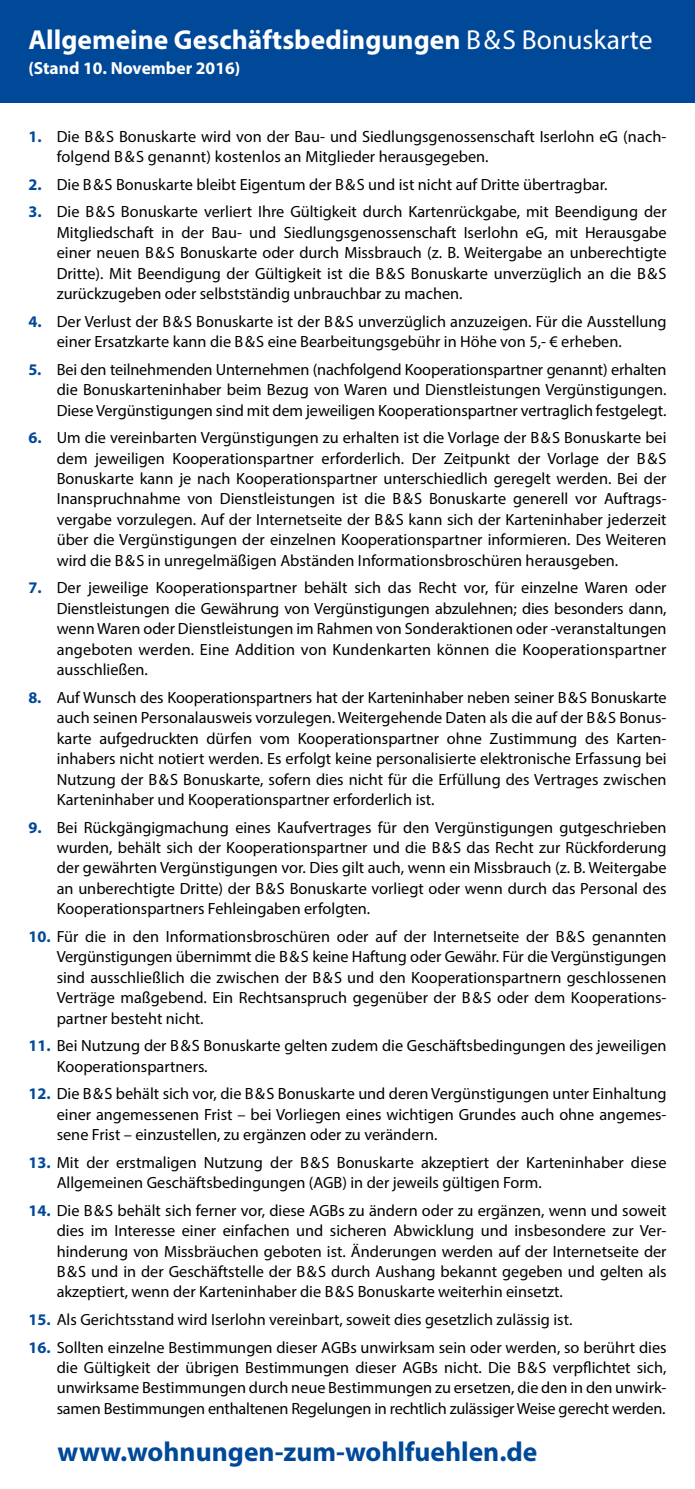
<style>
.page{position:relative;width:695px;height:1489px;background:#fff}
.page>*{position:absolute;margin:0;border:0;box-sizing:border-box;transform-origin:0 0}
.t1{font:700 27.5px "Myriad Pro";color:#fff}
.t2{font:700 27.5px "Myriad Pro";color:#004999}
.t3{font:700 17.5px "Myriad Pro";color:#fff}
.t4{font:16.25px/20.5px "Myriad Pro";color:#000;text-align:justify}
.s1{font-weight:400}
.s2{font-weight:700;color:#004999}
</style>
<div class="page">
<div style="left:0;top:0;width:694px;height:102px;background:#004999"></div>
<h1 class="t1" style="left:28px;top:22px;width:625px">Allgemeine Geschäftsbedingungen <span class="s1">B&amp;S Bonuskarte</span></h1>
<p class="t3" style="left:28px;top:57px;width:213px">(Stand 10. November 2016)</p>
<p class="t4" style="left:57px;top:126px;width:611px;text-indent:-28px"><span class="s2">1.</span> Die B&amp;S Bonuskarte wird von der Bau- und Siedlungsgenossenschaft Iserlohn eG (nach&shy;folgend B&amp;S genannt) kostenlos an Mitglieder herausgegeben.</p>
<p class="t4" style="left:28px;top:174px;width:580px"><span class="s2">2.</span> Die B&amp;S Bonuskarte bleibt Eigentum der B&amp;S und ist nicht auf Dritte übertragbar.</p>
<p class="t4" style="left:57px;top:201px;width:611px;text-indent:-28px"><span class="s2">3.</span> Die B&amp;S Bonuskarte verliert Ihre Gültigkeit durch Kartenrückgabe, mit Beendigung der Mitgliedschaft in der Bau- und Siedlungsgenossenschaft Iserlohn eG, mit Herausgabe einer neuen B&amp;S Bonuskarte oder durch Missbrauch (z. B. Weitergabe an unberechtigte Dritte). Mit Beendigung der Gültigkeit ist die B&amp;S Bonuskarte unverzüglich an die B&amp;S zurückzugeben oder selbstständig unbrauchbar zu machen.</p>
<p class="t4" style="left:57px;top:310px;width:611px;text-indent:-28px"><span class="s2">4.</span> Der Verlust der B&amp;S Bonuskarte ist der B&amp;S unverzüglich anzuzeigen. Für die Ausstellung einer Ersatzkarte kann die B&amp;S eine Bearbeitungsgebühr in Höhe von 5,- € erheben.</p>
<p class="t4" style="left:57px;top:358px;width:611px;text-indent:-28px"><span class="s2">5.</span> Bei den teilnehmenden Unternehmen (nachfolgend Kooperationspartner genannt) erhalten die Bonuskarteninhaber beim Bezug von Waren und Dienstleistungen Vergünstigungen.<br>Diese Vergünstigungen sind mit dem jeweiligen Kooperationspartner vertraglich festgelegt.</p>
<p class="t4" style="left:57px;top:427px;width:611px;text-indent:-28px"><span class="s2">6.</span> Um die vereinbarten Vergünstigungen zu erhalten ist die Vorlage der B&amp;S Bonuskarte bei dem jeweiligen Kooperationspartner erforderlich. Der Zeitpunkt der Vorlage der B&amp;S Bonuskarte kann je nach Kooperationspartner unterschiedlich geregelt werden. Bei der Inanspruchnahme von Dienstleistungen ist die B&amp;S Bonuskarte generell vor Auftrags&shy;vergabe vorzulegen. Auf der Internetseite der B&amp;S kann sich der Karteninhaber jederzeit über die Vergünstigungen der einzelnen Kooperationspartner informieren. Des Weiteren wird die B&amp;S in unregelmäßigen Abständen Informationsbroschüren herausgeben.</p>
<p class="t4" style="left:57px;top:577px;width:611px;text-indent:-28px"><span class="s2">7.</span> Der jeweilige Kooperationspartner behält sich das Recht vor, für einzelne Waren oder Dienstleistungen die Gewährung von Vergünstigungen abzulehnen; dies besonders dann, wenn Waren oder Dienstleistungen im Rahmen von Sonderaktionen oder -veranstaltungen angeboten werden. Eine Addition von Kundenkarten können die Kooperationspartner ausschließen.</p>
<p class="t4" style="left:57px;top:686px;width:611px;text-indent:-28px"><span class="s2">8.</span> Auf Wunsch des Kooperationspartners hat der Karteninhaber neben seiner B&amp;S Bonuskarte auch seinen Personalausweis vorzulegen. Weitergehende Daten als die auf der B&amp;S Bonus&shy;karte aufgedruckten dürfen vom Kooperationspartner ohne Zustimmung des Karten&shy;inhabers nicht notiert werden. Es erfolgt keine personalisierte elektronische Erfassung bei Nutzung der B&amp;S Bonuskarte, sofern dies nicht für die Erfüllung des Vertrages zwischen Karteninhaber und Kooperationspartner erforderlich ist.</p>
<p class="t4" style="left:57px;top:816px;width:611px;text-indent:-28px"><span class="s2">9.</span> Bei Rückgängigmachung eines Kaufvertrages für den Vergünstigungen gutgeschrieben wurden, behält sich der Kooperationspartner und die B&amp;S das Recht zur Rückforderung der gewährten Vergünstigungen vor. Dies gilt auch, wenn ein Missbrauch (z. B. Weitergabe an unberechtigte Dritte) der B&amp;S Bonuskarte vorliegt oder wenn durch das Personal des Kooperationspartners Fehleingaben erfolgten.</p>
<p class="t4" style="left:57px;top:925px;width:611px;text-indent:-28px"><span class="s2">10.</span> Für die in den Informationsbroschüren oder auf der Internetseite der B&amp;S genannten Vergünstigungen übernimmt die B&amp;S keine Haftung oder Gewähr. Für die Vergünstigungen sind ausschließlich die zwischen der B&amp;S und den Kooperationspartnern geschlossenen Verträge maßgebend. Ein Rechtsanspruch gegenüber der B&amp;S oder dem Kooperations&shy;partner besteht nicht.</p>
<p class="t4" style="left:57px;top:1035px;width:611px;text-indent:-28px"><span class="s2">11.</span> Bei Nutzung der B&amp;S Bonuskarte gelten zudem die Geschäftsbedingungen des jeweiligen<br>Kooperationspartners.</p>
<p class="t4" style="left:57px;top:1083px;width:611px;text-indent:-28px"><span class="s2">12.</span> Die B&amp;S behält sich vor, die B&amp;S Bonuskarte und deren Vergünstigungen unter Einhaltung einer angemessenen Frist – bei Vorliegen eines wichtigen Grundes auch ohne angemes&shy;sene Frist – einzustellen, zu ergänzen oder zu verändern.</p>
<p class="t4" style="left:57px;top:1151px;width:611px;text-indent:-28px"><span class="s2">13.</span> Mit der erstmaligen Nutzung der B&amp;S Bonuskarte akzeptiert der Karteninhaber diese<br>Allgemeinen Geschäftsbedingungen (AGB) in der jeweils gültigen Form.</p>
<p class="t4" style="left:57px;top:1199px;width:611px;text-indent:-28px"><span class="s2">14.</span> Die B&amp;S behält sich ferner vor, diese AGBs zu ändern oder zu ergänzen, wenn und soweit dies im Interesse einer einfachen und sicheren Abwicklung und insbesondere zur Ver&shy;hinderung von Missbräuchen geboten ist. Änderungen werden auf der Internetseite der B&amp;S und in der Geschäftstelle der B&amp;S durch Aushang bekannt gegeben und gelten als akzeptiert, wenn der Karteninhaber die B&amp;S Bonuskarte weiterhin einsetzt.</p>
<p class="t4" style="left:28px;top:1308px;width:545px"><span class="s2">15.</span> Als Gerichtsstand wird Iserlohn vereinbart, soweit dies gesetzlich zulässig ist.</p>
<p class="t4" style="left:57px;top:1336px;width:611px;text-indent:-28px"><span class="s2">16.</span> Sollten einzelne Bestimmungen dieser AGBs unwirksam sein oder werden, so berührt dies die Gültigkeit der übrigen Bestimmungen dieser AGBs nicht. Die B&amp;S verpflichtet sich, unwirksame Bestimmungen durch neue Bestimmungen zu ersetzen, die den in den unwirk&shy;samen Bestimmungen enthaltenen Regelungen in rechtlich zulässiger Weise gerecht werden.</p>
<h1 class="t2" style="left:58px;top:1433px;width:481px">www.wohnungen-zum-wohlfuehlen.de</h1>
</div>
